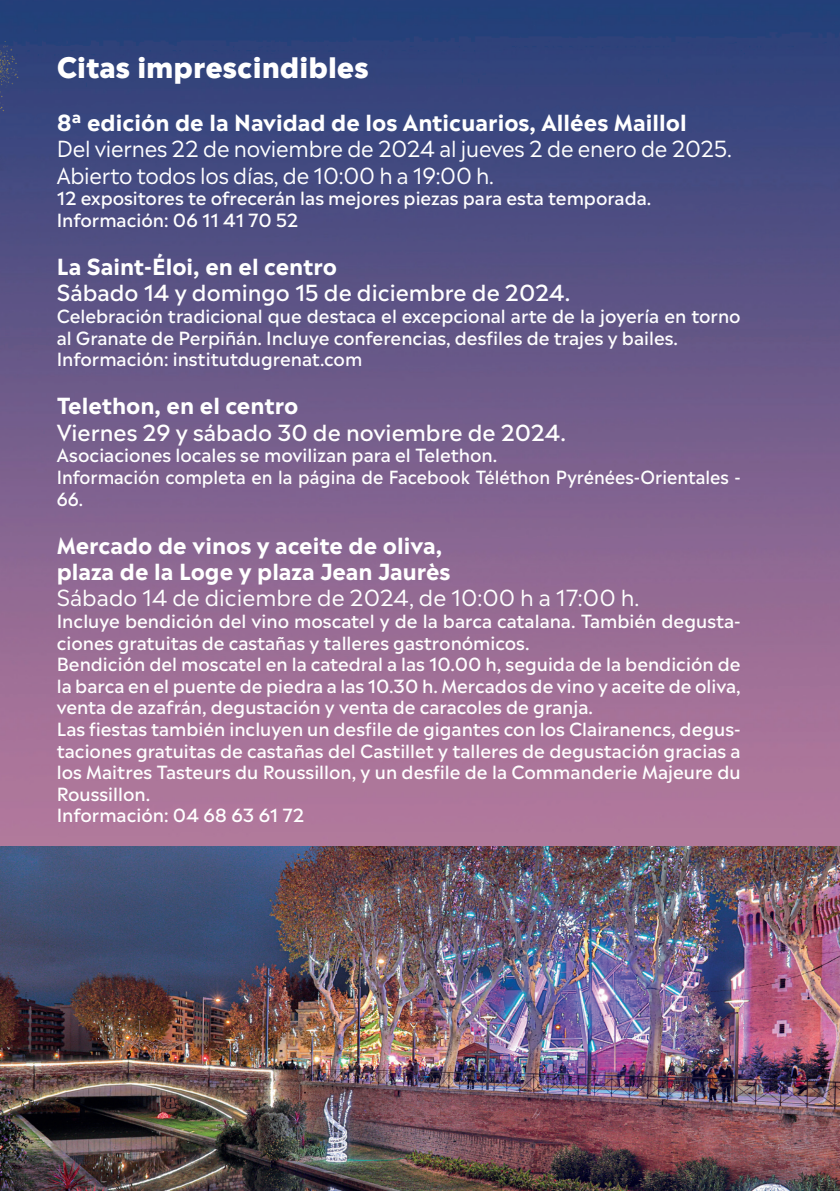
<style>
.page{position:relative;width:840px;height:1191px;background:#fff}
.page>*{position:absolute;margin:0;border:0;box-sizing:border-box;transform-origin:0 0}
.t1{font:800 28px "Madera";color:#fff}
.t2{font:700 22px/26.4px "Madera";color:#fff}
.t3{font:22px/26.4px "Madera";letter-spacing:-.01em;color:#fff}
.t4{font:500 22px "Madera";color:#fff}
.t5{font:500 18px/21.6px "Madera";color:#fff}
</style>
<div class="page">
<img style="left:0;top:0;width:839px;height:846px">
<img style="left:0;top:0;width:29px;height:170px">
<img style="left:0;top:846px;width:839px;height:345px">
<h1 class="t1" style="left:57px;top:46px;width:313px">Citas imprescindibles</h1>
<p class="t2" style="left:57px;top:108px;width:631px">8ª edición de la Navidad de los Anticuarios, Allées Maillol</p>
<p class="t3" style="left:57px;top:135px;width:676px">Del viernes 22 de noviembre de 2024 al jueves 2 de enero de 2025.<br>Abierto todos los días, de 10:00 h a 19:00 h.</p>
<p class="t5" style="left:57px;top:187px;width:595px">12 expositores te ofrecerán las mejores piezas para esta temporada.<br>Información: 06 11 41 70 52</p>
<p class="t2" style="left:57px;top:252px;width:282px">La Saint-Éloi, en el centro</p>
<p class="t4" style="left:57px;top:276px;width:514px">Sábado 14 y domingo 15 de diciembre de 2024.</p>
<p class="t5" style="left:57px;top:305px;width:685px">Celebración tradicional que destaca el excepcional arte de la joyería en torno al Granate de Perpiñán. Incluye conferencias, desfiles de trajes y bailes.<br>Información: institutdugrenat.com</p>
<p class="t2" style="left:57px;top:392px;width:243px">Telethon, en el centro</p>
<p class="t4" style="left:57px;top:416px;width:510px">Viernes 29 y sábado 30 de noviembre de 2024.</p>
<p class="t5" style="left:57px;top:444px;width:685px">Asociaciones locales se movilizan para el Telethon.<br>Información completa en la página de Facebook Téléthon Pyrénées-Orientales -<br>66.</p>
<p class="t2" style="left:57px;top:531px;width:395px">Mercado de vinos y aceite de oliva, plaza de la Loge y plaza Jean Jaurès</p>
<p class="t3" style="left:57px;top:584px;width:583px">Sábado 14 de diciembre de 2024, de 10:00 h a 17:00 h.</p>
<p class="t5" style="left:57px;top:609px;width:685px">Incluye bendición del vino moscatel y de la barca catalana. También degusta&shy;ciones gratuitas de castañas y talleres gastronómicos.<br>Bendición del moscatel en la catedral a las 10.00 h, seguida de la bendición de la barca en el puente de piedra a las 10.30 h. Mercados de vino y aceite de oliva, venta de azafrán, degustación y venta de caracoles de granja.<br>Las fiestas también incluyen un desfile de gigantes con los Clairanencs, degus&shy;taciones gratuitas de castañas del Castillet y talleres de degustación gracias a los Maitres Tasteurs du Roussillon, y un desfile de la Commanderie Majeure du Roussillon.<br>Información: 04 68 63 61 72</p>
</div>
